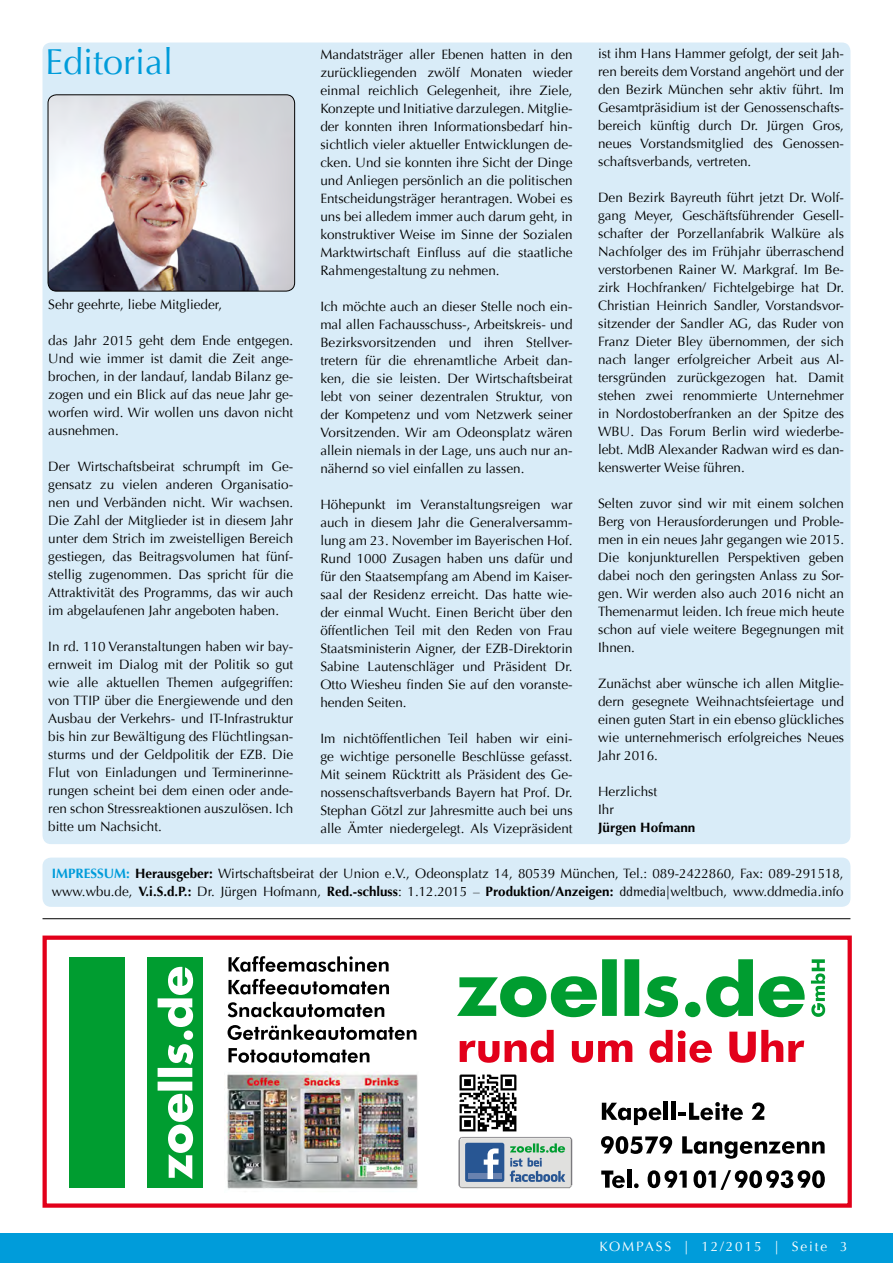
<style>
.page{position:relative;width:893px;height:1263px;background:#fff}
.page>*{position:absolute;margin:0;border:0;box-sizing:border-box;transform-origin:0 0}
.t1{font:36px "Optima";color:#009cda}
.t2{font:13.5px/18px "Optima";color:#000;text-align:justify}
.t3{font:13.5px "Optima";letter-spacing:.14em;color:#fff}
.t4{font:700 13.5px "Optima";color:#000}
.s1{font-weight:700;color:#009cda}
.s2{font-weight:700}
.s3{font-family:"Rotis Semi Serif"}
</style>
<div class="page">
<div style="left:0;top:1233px;width:893px;height:30px;background:#009cda"></div>
<div style="left:43px;top:43px;width:807px;height:801px;background:#d9ecf8;border-radius:9px"></div>
<img style="left:48px;top:95px;width:247px;height:196px">
<div style="left:48px;top:95px;width:247px;height:196px;border:1px solid #000;border-radius:9px"></div>
<svg style="left:229px;top:956px;width:160px;height:16px"></svg>
<svg style="left:229px;top:979px;width:160px;height:15px"></svg>
<svg style="left:228px;top:1024px;width:188px;height:16px"></svg>
<svg style="left:229px;top:1048px;width:140px;height:15px"></svg>
<svg style="left:228px;top:1002px;width:156px;height:15px"></svg>
<svg style="left:460px;top:1040px;width:39px;height:23px"></svg>
<svg style="left:505px;top:1030px;width:49px;height:33px"></svg>
<svg style="left:572px;top:1040px;width:60px;height:23px"></svg>
<svg style="left:650px;top:1030px;width:62px;height:33px"></svg>
<svg style="left:729px;top:1030px;width:75px;height:33px"></svg>
<svg style="left:457px;top:959px;width:348px;height:58px"></svg>
<svg style="left:811px;top:959px;width:14px;height:58px"></svg>
<div style="left:70px;top:957px;width:55px;height:230px;background:#009d30"></div>
<div style="left:147px;top:957px;width:56px;height:230px;background:#009d30"></div>
<svg style="left:158px;top:967px;width:35px;height:212px"></svg>
<svg style="left:602px;top:1103px;width:59px;height:22px"></svg>
<hr style="left:664px;top:1102px;width:4px;height:18px;background:#000">
<hr style="left:671px;top:1102px;width:4px;height:18px;background:#000">
<svg style="left:678px;top:1102px;width:65px;height:18px"></svg>
<svg style="left:751px;top:1102px;width:13px;height:18px"></svg>
<svg style="left:601px;top:1136px;width:71px;height:18px"></svg>
<svg style="left:682px;top:1136px;width:143px;height:23px"></svg>
<svg style="left:601px;top:1170px;width:24px;height:18px"></svg>
<hr style="left:627px;top:1169px;width:4px;height:19px;background:#000">
<svg style="left:634px;top:1183px;width:5px;height:5px"></svg>
<svg style="left:648px;top:1170px;width:39px;height:18px"></svg>
<svg style="left:693px;top:1170px;width:132px;height:20px"></svg>
<img style="left:459px;top:1137px;width:114px;height:52px">
<div style="left:465px;top:1143px;width:39px;height:39px;background:#285693;border-radius:2px"></div>
<div style="left:468px;top:1173px;width:33px;height:6px;background:#6982af"></div>
<svg style="left:484px;top:1148px;width:15px;height:31px"></svg>
<svg style="left:510px;top:1143px;width:55px;height:39px;background:#a1bcbb"></svg>
<img style="left:459px;top:1074px;width:58px;height:58px">
<img style="left:226px;top:1071px;width:192px;height:118px">
<div style="left:43px;top:935px;width:809px;height:273px;border:4px solid #e2001a"></div>
<div style="left:43px;top:857px;width:807px;height:50px;background:#d9ecf8;border-radius:9px"></div>
<hr style="left:43px;top:918px;width:807px;height:1px;background:#000">
<h1 class="t1" style="left:45px;top:41px;width:130px">Editorial</h1>
<p class="t2" style="left:598px;top:44px;width:247px">ist ihm Hans Hammer gefolgt, der seit Jah&shy;ren bereits dem Vorstand angehört und der den Bezirk München sehr aktiv führt. Im Gesamtpräsidium ist der Genossenschafts&shy;bereich künftig durch Dr. Jürgen Gros, neues Vorstandsmitglied des Genossen&shy;schaftsverbands, vertreten.</p>
<p class="t2" style="left:598px;top:188px;width:247px">Den Bezirk Bayreuth führt jetzt Dr. Wolf&shy;gang Meyer, Geschäftsführender Gesell&shy;schafter der Porzellanfabrik Walküre als Nachfolger des im Frühjahr überraschend verstorbenen Rainer W. Markgraf. Im Be&shy;zirk Hochfranken/ Fichtelgebirge hat Dr.<br>Christian Heinrich Sandler, Vorstandsvor&shy;sitzender der Sandler AG, das Ruder von Franz Dieter Bley übernommen, der sich nach langer erfolgreicher Arbeit aus Al&shy;tersgründen zurückgezogen hat. Damit stehen zwei renommierte Unternehmer in Nordostoberfranken an der Spitze des WBU. Das Forum Berlin wird wiederbe&shy;lebt. MdB Alexander Radwan wird es dan&shy;kenswerter Weise führen.</p>
<p class="t2" style="left:598px;top:494px;width:247px">Selten zuvor sind wir mit einem solchen Berg von Herausforderungen und Proble&shy;men in ein neues Jahr gegangen wie 2015.<br>Die konjunkturellen Perspektiven geben dabei noch den geringsten Anlass zu Sor&shy;gen. Wir werden also auch 2016 nicht an Themenarmut leiden. Ich freue mich heute schon auf viele weitere Begegnungen mit Ihnen.</p>
<p class="t2" style="left:598px;top:674px;width:247px">Zunächst aber wünsche ich allen Mitglie&shy;dern gesegnete Weihnachtsfeiertage und einen guten Start in ein ebenso glückliches wie unternehmerisch erfolgreiches Neues Jahr 2016.</p>
<p class="t2" style="left:598px;top:782px;width:61px">Herzlichst<br>Ihr</p>
<p class="t4" style="left:598px;top:819px;width:99px">Jürgen Hofmann</p>
<p class="t2" style="left:52px;top:864px;width:793px"><span class="s1">IMPRESSUM:</span> <span class="s2">Herausgeber:</span> Wirtschaftsbeirat der Union e.V., Odeonsplatz 14, 80539 München, Tel.: 089-2422860, Fax: 089-291518, www.wbu.de, <span class="s2">V.i.S.d.P.:</span> Dr. Jürgen Hofmann, <span class="s2">Red.-schluss</span>: 1.12.2015 – <span class="s2">Produktion/Anzeigen:</span> <span class="s3">ddmedia</span>|weltbuch, www.ddmedia.info</p>
<p class="t2" style="left:320px;top:46px;width:254px">Mandatsträger aller Ebenen hatten in den zurückliegenden zwölf Monaten wieder einmal reichlich Gelegenheit, ihre Ziele, Konzepte und Initiative darzulegen. Mitglie&shy;der konnten ihren Informationsbedarf hin&shy;sichtlich vieler aktueller Entwicklungen de&shy;cken. Und sie konnten ihre Sicht der Dinge und Anliegen persönlich an die politischen Entscheidungsträger herantragen. Wobei es uns bei alledem immer auch darum geht, in konstruktiver Weise im Sinne der Sozialen Marktwirtschaft Einfluss auf die staatliche Rahmengestaltung zu nehmen.</p>
<p class="t2" style="left:320px;top:298px;width:254px">Ich möchte auch an dieser Stelle noch ein&shy;mal allen Fachausschuss-, Arbeitskreis- und Bezirksvorsitzenden und ihren Stellver&shy;tretern für die ehrenamtliche Arbeit dan&shy;ken, die sie leisten. Der Wirtschaftsbeirat lebt von seiner dezentralen Struktur, von der Kompetenz und vom Netzwerk seiner Vorsitzenden. Wir am Odeonsplatz wären allein niemals in der Lage, uns auch nur an&shy;nähernd so viel einfallen zu lassen.</p>
<p class="t2" style="left:320px;top:496px;width:254px">Höhepunkt im Veranstaltungsreigen war auch in diesem Jahr die Generalversamm&shy;lung am 23. November im Bayerischen Hof.<br>Rund 1000 Zusagen haben uns dafür und für den Staatsempfang am Abend im Kaiser&shy;saal der Residenz erreicht. Das hatte wie&shy;der einmal Wucht. Einen Bericht über den öffentlichen Teil mit den Reden von Frau Staatsministerin Aigner, der EZB-Direktorin Sabine Lautenschläger und Präsident Dr.<br>Otto Wiesheu finden Sie auf den voranste&shy;henden Seiten.</p>
<p class="t2" style="left:320px;top:730px;width:254px">Im nichtöffentlichen Teil haben wir eini&shy;ge wichtige personelle Beschlüsse gefasst.<br>Mit seinem Rücktritt als Präsident des Ge&shy;nossenschaftsverbands Bayern hat Prof. Dr.<br>Stephan Götzl zur Jahresmitte auch bei uns alle Ämter niedergelegt. Als Vizepräsident</p>
<p class="t2" style="left:48px;top:296px;width:175px">Sehr geehrte, liebe Mitglieder,</p>
<p class="t2" style="left:48px;top:332px;width:247px">das Jahr 2015 geht dem Ende entgegen.<br>Und wie immer ist damit die Zeit ange&shy;brochen, in der landauf, landab Bilanz ge&shy;zogen und ein Blick auf das neue Jahr ge&shy;worfen wird. Wir wollen uns davon nicht ausnehmen.</p>
<p class="t2" style="left:48px;top:458px;width:247px">Der Wirtschaftsbeirat schrumpft im Ge&shy;gensatz zu vielen anderen Organisatio&shy;nen und Verbänden nicht. Wir wachsen.<br>Die Zahl der Mitglieder ist in diesem Jahr unter dem Strich im zweistelligen Bereich gestiegen, das Beitragsvolumen hat fünf&shy;stellig zugenommen. Das spricht für die Attraktivität des Programms, das wir auch im abgelaufenen Jahr angeboten haben.</p>
<p class="t2" style="left:48px;top:638px;width:247px">In rd. 110 Veranstaltungen haben wir bay&shy;ernweit im Dialog mit der Politik so gut wie alle aktuellen Themen aufgegriffen: von TTIP über die Energiewende und den Ausbau der Verkehrs- und IT-Infrastruktur bis hin zur Bewältigung des Flüchtlingsan&shy;sturms und der Geldpolitik der EZB. Die Flut von Einladungen und Terminerinne&shy;rungen scheint bei dem einen oder ande&shy;ren schon Stressreaktionen auszulösen. Ich bitte um Nachsicht.</p>
<p class="t3" style="left:599px;top:1239px;width:250px">KOMPASS | 12/2015 | Seite 3</p>
</div>
